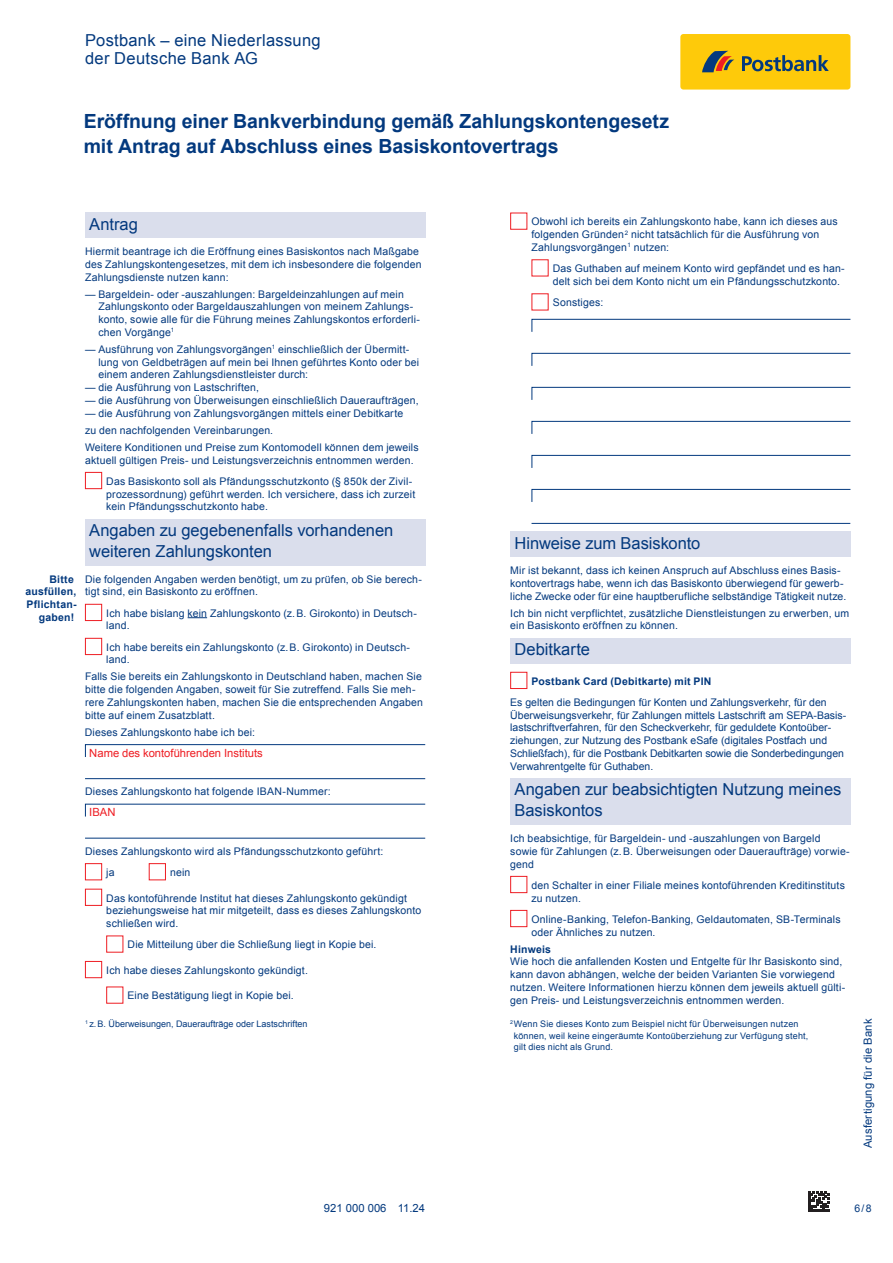
<style>
.page{position:relative;width:893px;height:1263px;background:#fff}
.page>*{position:absolute;margin:0;border:0;box-sizing:border-box;transform-origin:0 0}
.t1{font:700 19.5px/25.5px "Arial";letter-spacing:-.005em;color:#03397e}
.t2{font:16.5px/21.3px "Arial";color:#03397e}
.t3{font:16.5px/18px "Arial";letter-spacing:.02em;color:#03397e}
.t4{font:11.25px "Arial";letter-spacing:.01em;color:#03397e}
.t5{font:11.25px "Arial";color:#ee1d23}
.t6{font:10.5px/12.8px "Arial";letter-spacing:.015em;color:#03397e}
.t7{font:700 10.5px/12.8px "Arial";letter-spacing:.02em;color:#03397e;text-align:right}
.t8{font:9px/11.2px "Arial";letter-spacing:.02em;color:#03397e}
.t9{font:9px "Arial";color:#03397e}
</style>
<div class="page">
<div style="left:680px;top:34px;width:170px;height:56px;background:#feca0a;border-radius:3px"></div>
<svg style="left:742px;top:55px;width:87px;height:16px"></svg>
<svg style="left:702px;top:51px;width:32px;height:21px"></svg>
<svg style="left:808px;top:1191px;width:21px;height:19px"></svg>
<hr style="left:808px;top:1210px;width:21px;height:2px;background:#231f20">
<svg style="left:531px;top:319px;width:320px;height:13px"></svg>
<svg style="left:531px;top:353px;width:320px;height:13px"></svg>
<svg style="left:531px;top:387px;width:320px;height:13px"></svg>
<svg style="left:531px;top:421px;width:320px;height:13px"></svg>
<svg style="left:531px;top:455px;width:320px;height:13px"></svg>
<svg style="left:531px;top:489px;width:320px;height:13px"></svg>
<hr style="left:531px;top:523px;width:319px;height:1px;background:#03397e">
<div style="left:510px;top:213px;width:17px;height:17px;background:#fff;border:1px solid #ee1d23"></div>
<svg style="left:531px;top:259px;width:18px;height:17px"></svg>
<svg style="left:531px;top:293px;width:18px;height:17px"></svg>
<div style="left:510px;top:531px;width:340px;height:26px;background:#dadeec"></div>
<div style="left:510px;top:778px;width:340px;height:47px;background:#dadeec"></div>
<div style="left:510px;top:876px;width:17px;height:17px;background:#fff;border:1px solid #ee1d23"></div>
<div style="left:510px;top:910px;width:17px;height:17px;background:#fff;border:1px solid #ee1d23"></div>
<div style="left:510px;top:638px;width:340px;height:25px;background:#dadeec"></div>
<div style="left:510px;top:672px;width:17px;height:17px;background:#fff;border:1px solid #ee1d23"></div>
<div style="left:85px;top:213px;width:340px;height:25px;background:#dadeec"></div>
<div style="left:85px;top:472px;width:17px;height:17px;background:#fff;border:1px solid #ee1d23"></div>
<div style="left:85px;top:519px;width:340px;height:47px;background:#dadeec"></div>
<div style="left:85px;top:604px;width:17px;height:17px;background:#fff;border:1px solid #ee1d23"></div>
<svg style="left:188px;top:617px;width:19px;height:1px"></svg>
<div style="left:85px;top:638px;width:17px;height:17px;background:#fff;border:1px solid #ee1d23"></div>
<hr style="left:85px;top:778px;width:340px;height:1px;background:#03397e">
<svg style="left:85px;top:744px;width:341px;height:13px"></svg>
<hr style="left:85px;top:838px;width:340px;height:1px;background:#03397e">
<svg style="left:85px;top:803px;width:341px;height:14px"></svg>
<div style="left:149px;top:863px;width:17px;height:17px;background:#fff;border:1px solid #ee1d23"></div>
<div style="left:85px;top:863px;width:17px;height:17px;background:#fff;border:1px solid #ee1d23"></div>
<div style="left:85px;top:889px;width:17px;height:17px;background:#fff;border:1px solid #ee1d23"></div>
<div style="left:85px;top:961px;width:17px;height:17px;background:#fff;border:1px solid #ee1d23"></div>
<h2 class="t3" style="left:85px;top:31px;width:237px">Postbank – eine Niederlassung der Deutsche Bank AG</h2>
<h1 class="t1" style="left:84px;top:109px;width:587px">Eröffnung einer Bankverbindung gemäß Zahlungskontengesetz mit Antrag auf Abschluss eines Basiskontovertrags</h1>
<p class="t7" style="left:25px;top:573px;width:53px">Bitte ausfüllen,<br>Pflichtan&shy;gaben!</p>
<h2 class="t2" style="left:89px;top:213px;width:50px">Antrag</h2>
<p class="t6" style="left:85px;top:245px;width:338px">Hiermit beantrage ich die Eröffnung eines Basiskontos nach Maßgabe des Zahlungskontengesetzes, mit dem ich insbesondere die folgenden<br>Zahlungsdienste nutzen kann:</p>
<p class="t6" style="left:98px;top:288px;width:323px;text-indent:-13px">— Bargeldein- oder -auszahlungen: Bargeldeinzahlungen auf mein Zahlungskonto oder Bargeldauszahlungen von meinem Zahlungs&shy;konto, sowie alle für die Führung meines Zahlungskontos erforderli&shy;chen Vorgänge<sup>1</sup></p>
<p class="t6" style="left:98px;top:343px;width:322px;text-indent:-13px">— Ausführung von Zahlungsvorgängen<sup>1</sup> einschließlich der Übermitt&shy;lung von Geldbeträgen auf mein bei Ihnen geführtes Konto oder bei einem anderen Zahlungsdienstleister durch:</p>
<p class="t6" style="left:85px;top:381px;width:175px">— die Ausführung von Lastschriften,</p>
<p class="t6" style="left:85px;top:394px;width:335px">— die Ausführung von Überweisungen einschließlich Daueraufträgen,</p>
<p class="t6" style="left:85px;top:405px;width:335px;line-height:17px">— die Ausführung von Zahlungsvorgängen mittels einer Debitkarte<br>zu den nachfolgenden Vereinbarungen.<br>Weitere Konditionen und Preise zum Kontomodell können dem jeweils</p>
<p class="t6" style="left:85px;top:454px;width:330px">aktuell gültigen Preis- und Leistungsverzeichnis entnommen werden.</p>
<p class="t6" style="left:106px;top:475px;width:311px">Das Basiskonto soll als Pfändungsschutzkonto (§ 850k der Zivil&shy;prozessordnung) geführt werden. Ich versichere, dass ich zurzeit kein Pfändungsschutzkonto habe.</p>
<h2 class="t2" style="left:89px;top:519px;width:306px">Angaben zu gegebenenfalls vorhandenen weiteren Zahlungskonten</h2>
<p class="t6" style="left:85px;top:573px;width:338px">Die folgenden Angaben werden benötigt, um zu prüfen, ob Sie berech&shy;tigt sind, ein Basiskonto zu eröffnen.</p>
<p class="t6" style="left:106px;top:607px;width:312px">Ich habe bislang kein Zahlungskonto (z.B. Girokonto) in Deutsch&shy;land.</p>
<p class="t6" style="left:106px;top:641px;width:305px">Ich habe bereits ein Zahlungskonto (z.B. Girokonto) in Deutsch&shy;land.</p>
<p class="t6" style="left:85px;top:670px;width:339px">Falls Sie bereits ein Zahlungskonto in Deutschland haben, machen Sie bitte die folgenden Angaben, soweit für Sie zutreffend. Falls Sie meh&shy;rere Zahlungskonten haben, machen Sie die entsprechenden Angaben bitte auf einem Zusatzblatt.</p>
<p class="t6" style="left:85px;top:726px;width:172px">Dieses Zahlungskonto habe ich bei:</p>
<p class="t5" style="left:89px;top:746px;width:175px">Name des kontoführenden Instituts</p>
<p class="t6" style="left:85px;top:785px;width:247px">Dieses Zahlungskonto hat folgende IBAN-Nummer:</p>
<p class="t5" style="left:89px;top:805px;width:28px">IBAN</p>
<p class="t6" style="left:85px;top:845px;width:300px">Dieses Zahlungskonto wird als Pfändungsschutzkonto geführt:</p>
<p class="t6" style="left:106px;top:891px;width:316px">Das kontoführende Institut hat dieses Zahlungskonto gekündigt beziehungsweise hat mir mitgeteilt, dass es dieses Zahlungskonto schließen wird.</p>
<p class="t6" style="left:128px;top:938px;width:250px">Die Mitteilung über die Schließung liegt in Kopie bei.</p>
<p class="t6" style="left:106px;top:964px;width:203px">Ich habe dieses Zahlungskonto gekündigt.</p>
<p class="t6" style="left:128px;top:989px;width:168px">Eine Bestätigung liegt in Kopie bei.</p>
<p class="t6" style="left:106px;top:866px;width:10px">ja</p>
<p class="t6" style="left:170px;top:866px;width:22px">nein</p>
<p class="t9" style="left:85px;top:1018px;width:224px"><sup>1</sup> z.B. Überweisungen, Daueraufträge oder Lastschriften</p>
<p class="t4" style="left:324px;top:1200px;width:103px">921 000 006 11.24</p>
<p class="t6" style="left:531px;top:215px;width:308px">Obwohl ich bereits ein Zahlungskonto habe, kann ich dieses aus folgenden Gründen<sup>2</sup> nicht tatsächlich für die Ausführung von<br>Zahlungsvorgängen<sup>1</sup> nutzen:</p>
<p class="t6" style="left:553px;top:262px;width:293px">Das Guthaben auf meinem Konto wird gepfändet und es han&shy;delt sich bei dem Konto nicht um ein Pfändungsschutzkonto.</p>
<p class="t6" style="left:553px;top:296px;width:52px">Sonstiges:</p>
<h2 class="t2" style="left:514px;top:532px;width:187px">Hinweise zum Basiskonto</h2>
<p class="t6" style="left:510px;top:564px;width:337px">Mir ist bekannt, dass ich keinen Anspruch auf Abschluss eines Basis&shy;kontovertrags habe, wenn ich das Basiskonto überwiegend für gewerb&shy;liche Zwecke oder für eine hauptberufliche selbständige Tätigkeit nutze.</p>
<p class="t6" style="left:510px;top:607px;width:340px">Ich bin nicht verpflichtet, zusätzliche Dienstleistungen zu erwerben, um ein Basiskonto eröffnen zu können.</p>
<h2 class="t2" style="left:514px;top:639px;width:77px">Debitkarte</h2>
<p class="t7" style="left:531px;top:675px;width:181px">Postbank Card (Debitkarte) mit PIN</p>
<p class="t6" style="left:510px;top:696px;width:337px">Es gelten die Bedingungen für Konten und Zahlungsverkehr, für den Überweisungsverkehr, für Zahlungen mittels Lastschrift am SEPA-Basis&shy;lastschriftverfahren, für den Scheckverkehr, für geduldete Kontoüber&shy;ziehungen, zur Nutzung des Postbank eSafe (digitales Postfach und Schließfach), für die Postbank Debitkarten sowie die Sonderbedingungen Verwahrentgelte für Guthaben.</p>
<h2 class="t2" style="left:514px;top:779px;width:328px">Angaben zur beabsichtigten Nutzung meines<br>Basiskontos</h2>
<p class="t6" style="left:510px;top:832px;width:341px">Ich beabsichtige, für Bargeldein- und -auszahlungen von Bargeld sowie für Zahlungen (z.B. Überweisungen oder Daueraufträge) vorwie&shy;gend</p>
<p class="t6" style="left:531px;top:879px;width:315px">den Schalter in einer Filiale meines kontoführenden Kreditinstituts zu nutzen.</p>
<p class="t6" style="left:531px;top:913px;width:311px">Online-Banking, Telefon-Banking, Geldautomaten, SB-Terminals oder Ähnliches zu nutzen.</p>
<p class="t7" style="left:510px;top:943px;width:42px">Hinweis</p>
<p class="t6" style="left:510px;top:955px;width:336px">Wie hoch die anfallenden Kosten und Entgelte für Ihr Basiskonto sind, kann davon abhängen, welche der beiden Varianten Sie vorwiegend nutzen. Weitere Informationen hierzu können dem jeweils aktuell gülti&shy;gen Preis- und Leistungsverzeichnis entnommen werden.</p>
<p class="t8" style="left:514px;top:1018px;width:296px;text-indent:-4px"><sup>2</sup>Wenn Sie dieses Konto zum Beispiel nicht für Überweisungen nutzen können, weil keine eingeräumte Kontoüberziehung zur Verfügung steht, gilt dies nicht als Grund.</p>
<p class="t4" style="left:860px;top:1148px;width:131px;rotate:-90deg">Ausfertigung für die Bank</p>
<p class="t6" style="left:854px;top:1202px;width:19px">6/8</p>
</div>
